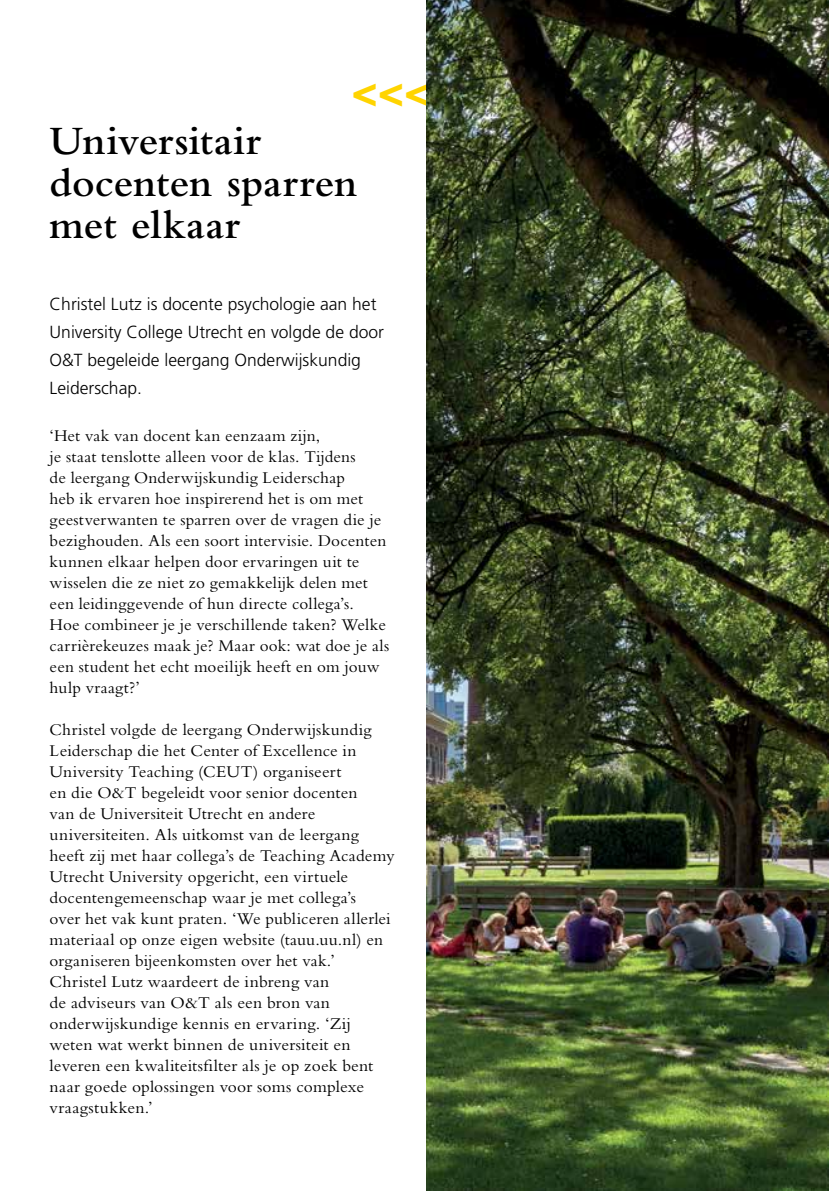
<style>
.page{position:relative;width:829px;height:1191px;background:#fff}
.page>*{position:absolute;margin:0;border:0;box-sizing:border-box;transform-origin:0 0}
.t1{font:900 43.75px "Frutiger LT Std";color:#ffd400}
.t2{font:600 42px/42px "Bembo Std";color:#000}
.t3{font:300 17.5px/28px "Frutiger LT Std";color:#000}
.t4{font:17.15px/21px "Bembo Std";letter-spacing:.01em;color:#000}
</style>
<div class="page">
<img style="left:426px;top:0;width:402px;height:1191px">
<h1 class="t1" style="left:430px;top:126px;width:80px;rotate:-180deg">&gt;&gt;&gt;</h1>
<h2 class="t2" style="left:50px;top:120px;width:309px">Universitair docenten sparren met elkaar</h2>
<p class="t3" style="left:50px;top:290px;width:336px">Christel Lutz is docente psychologie aan het University College Utrecht en volgde de door O&amp;T begeleide leergang Onderwijskundig Leiderschap.</p>
<p class="t4" style="left:50px;top:425px;width:341px">‘Het vak van docent kan eenzaam zijn,<br>je staat tenslotte alleen voor de klas. Tijdens<br>de leergang Onderwijskundig Leiderschap<br>heb ik ervaren hoe inspirerend het is om met geestverwanten te sparren over de vragen die je bezighouden. Als een soort intervisie. Docenten kunnen elkaar helpen door ervaringen uit te wisselen die ze niet zo gemakkelijk delen met een leidinggevende of hun directe collega’s.<br>Hoe combineer je je verschillende taken? Welke carrièrekeuzes maak je? Maar ook: wat doe je als een student het echt moeilijk heeft en om jouw hulp vraagt?’</p>
<p class="t4" style="left:50px;top:719px;width:346px">Christel volgde de leergang Onderwijskundig Leiderschap die het Center of Excellence in University Teaching (CEUT) organiseert<br>en die O&amp;T begeleidt voor senior docenten<br>van de Universiteit Utrecht en andere universiteiten. Als uitkomst van de leergang heeft zij met haar collega’s de Teaching Academy Utrecht University opgericht, een virtuele docentengemeenschap waar je met collega’s<br>over het vak kunt praten. ‘We publiceren allerlei materiaal op onze eigen website (tauu.uu.nl) en organiseren bijeenkomsten over het vak.’ Christel Lutz waardeert de inbreng van<br>de adviseurs van O&amp;T als een bron van onderwijskundige kennis en ervaring. ‘Zij weten wat werkt binnen de universiteit en leveren een kwaliteitsfilter als je op zoek bent naar goede oplossingen voor soms complexe vraagstukken.’</p>
</div>
